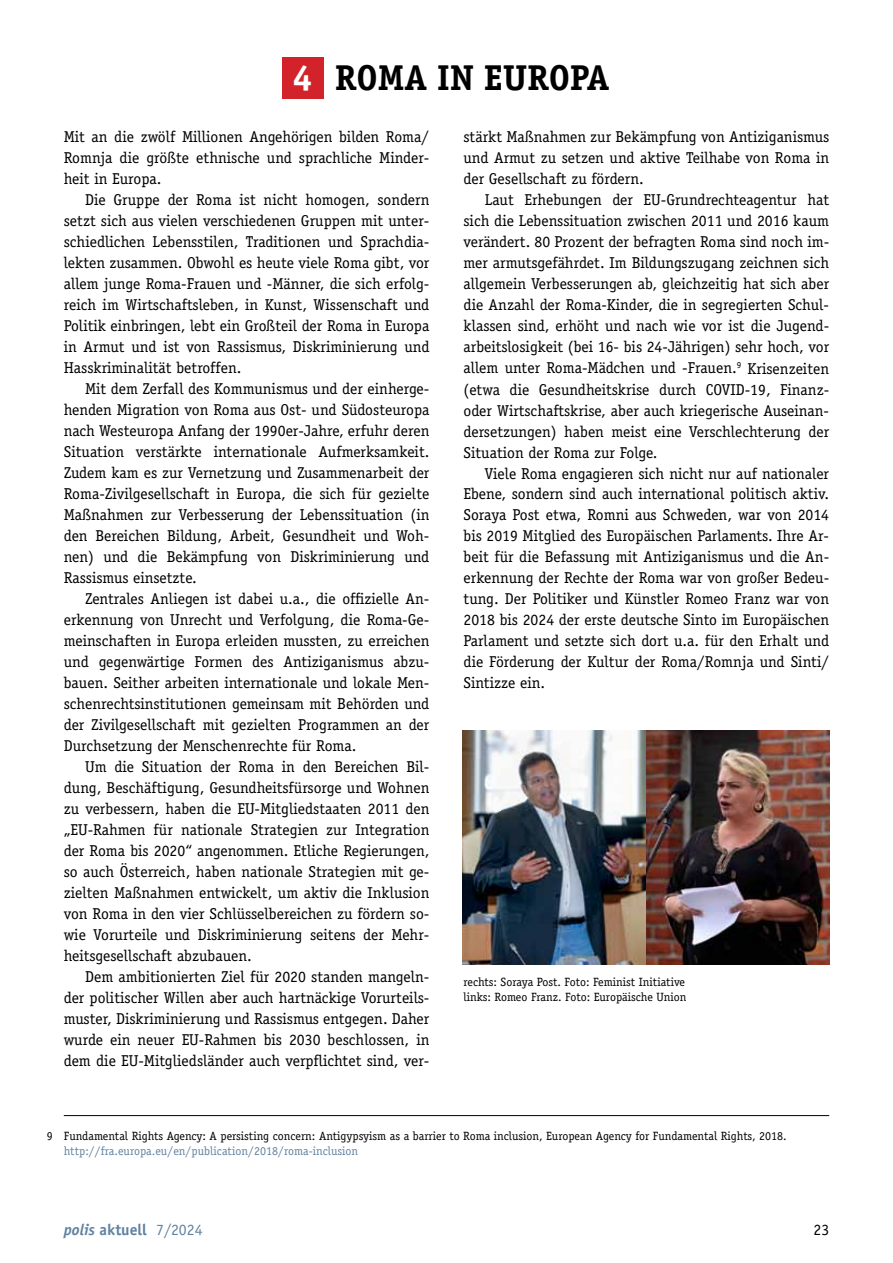
<style>
.page{position:relative;width:893px;height:1263px;background:#fff}
.page>*{position:absolute;margin:0;border:0;box-sizing:border-box;transform-origin:0 0}
.t1{font:700 36px "Officina Serif Std";letter-spacing:-.01em;color:#000}
.t2{font:15.75px/21px "Officina Serif Std";color:#000;text-align:justify}
.t3{font:700 15.75px "Officina Sans Std";color:#6183a1}
.t4{font:15.75px "Officina Sans Std";color:#000}
.t5{font:12px/15px "Officina Serif Std";color:#000}
.t6{font:12px "Officina Serif Std";color:#6183a1}
.s1{color:#fff}
.s2{font-style:italic}
.s3{font-weight:400}
</style>
<div class="page">
<hr style="left:64px;top:1115px;width:765px;height:1px;background:#000">
<img style="left:462px;top:730px;width:367px;height:234px">
<div style="left:282px;top:57px;width:41px;height:41px;background:#d2232a"></div>
<h1 class="t1" style="left:292px;top:55px;width:319px"><span class="s1">4</span> ROMA IN EUROPA</h1>
<p class="t2" style="left:64px;top:127px;width:367px">Mit an die zwölf Millionen Angehörigen bilden Roma/ Romnja die größte ethnische und sprachliche Minder&shy;heit in Europa.</p>
<p class="t2" style="left:64px;top:190px;width:367px;text-indent:21px">Die Gruppe der Roma ist nicht homogen, sondern setzt sich aus vielen verschiedenen Gruppen mit unter&shy;schiedlichen Lebensstilen, Traditionen und Sprachdia&shy;lekten zusammen. Obwohl es heute viele Roma gibt, vor allem junge Roma-Frauen und -Männer, die sich erfolg&shy;reich im Wirtschaftsleben, in Kunst, Wissenschaft und Politik einbringen, lebt ein Großteil der Roma in Europa in Armut und ist von Rassismus, Diskriminierung und Hasskriminalität betroffen.</p>
<p class="t2" style="left:64px;top:379px;width:367px;text-indent:21px">Mit dem Zerfall des Kommunismus und der einherge&shy;henden Migration von Roma aus Ost- und Südosteuropa nach Westeuropa Anfang der 1990er-Jahre, erfuhr deren Situation verstärkte internationale Aufmerksamkeit.<br>Zudem kam es zur Vernetzung und Zusammenarbeit der Roma-Zivilgesellschaft in Europa, die sich für gezielte Maßnahmen zur Verbesserung der Lebenssituation (in den Bereichen Bildung, Arbeit, Gesundheit und Woh&shy;nen) und die Bekämpfung von Diskriminierung und Rassismus einsetzte.</p>
<p class="t2" style="left:64px;top:589px;width:367px;text-indent:21px">Zentrales Anliegen ist dabei u.a., die offizielle An&shy;erkennung von Unrecht und Verfolgung, die Roma-Ge&shy;meinschaften in Europa erleiden mussten, zu erreichen und gegenwärtige Formen des Antiziganismus abzu&shy;bauen. Seither arbeiten internationale und lokale Men&shy;schenrechtsinstitutionen gemeinsam mit Behörden und der Zivilgesellschaft mit gezielten Programmen an der Durchsetzung der Menschenrechte für Roma.</p>
<p class="t2" style="left:64px;top:757px;width:367px;text-indent:21px">Um die Situation der Roma in den Bereichen Bil&shy;dung, Beschäftigung, Gesundheitsfürsorge und Wohnen zu verbessern, haben die EU-Mitgliedstaaten 2011 den „EU-Rahmen für nationale Strategien zur Integration der Roma bis 2020“ angenommen. Etliche Regierungen, so auch Österreich, haben nationale Strategien mit ge&shy;zielten Maßnahmen entwickelt, um aktiv die Inklusion von Roma in den vier Schlüsselbereichen zu fördern so&shy;wie Vorurteile und Diskriminierung seitens der Mehr&shy;heitsgesellschaft abzubauen.</p>
<p class="t2" style="left:64px;top:966px;width:367px;text-indent:21px">Dem ambitionierten Ziel für 2020 standen mangeln&shy;der politischer Willen aber auch hartnäckige Vorurteils&shy;muster, Diskriminierung und Rassismus entgegen. Daher wurde ein neuer EU-Rahmen bis 2030 beschlossen, in dem die EU-Mitgliedsländer auch verpflichtet sind, ver-</p>
<p class="t2" style="left:463px;top:126px;width:367px">stärkt Maßnahmen zur Bekämpfung von Antiziganismus und Armut zu setzen und aktive Teilhabe von Roma in der Gesellschaft zu fördern.</p>
<p class="t2" style="left:463px;top:189px;width:367px;text-indent:21px">Laut Erhebungen der EU-Grundrechteagentur hat sich die Lebenssituation zwischen 2011 und 2016 kaum verändert. 80 Prozent der befragten Roma sind noch im&shy;mer armutsgefährdet. Im Bildungszugang zeichnen sich allgemein Verbesserungen ab, gleichzeitig hat sich aber die Anzahl der Roma-Kinder, die in segregierten Schul&shy;klassen sind, erhöht und nach wie vor ist die Jugend&shy;arbeitslosigkeit (bei 16- bis 24-Jährigen) sehr hoch, vor allem unter Roma-Mädchen und -Frauen.<sup>9</sup> Krisenzeiten (etwa die Gesundheitskrise durch COVID-19, Finanz&shy;oder Wirtschaftskrise, aber auch kriegerische Auseinan&shy;dersetzungen) haben meist eine Verschlechterung der Situation der Roma zur Folge.</p>
<p class="t2" style="left:463px;top:463px;width:367px;text-indent:21px">Viele Roma engagieren sich nicht nur auf nationaler Ebene, sondern sind auch international politisch aktiv.<br>Soraya Post etwa, Romni aus Schweden, war von 2014 bis 2019 Mitglied des Europäischen Parlaments. Ihre Ar&shy;beit für die Befassung mit Antiziganismus und die An&shy;erkennung der Rechte der Roma war von großer Bedeu&shy;tung. Der Politiker und Künstler Romeo Franz war von 2018 bis 2024 der erste deutsche Sinto im Europäischen Parlament und setzte sich dort u.a. für den Erhalt und die Förderung der Kultur der Roma/Romnja und Sinti/ Sintizze ein.</p>
<p class="t5" style="left:463px;top:974px;width:224px">rechts: Soraya Post. Foto: Feminist Initiative links: Romeo Franz. Foto: Europäische Union</p>
<p class="t5" style="left:47px;top:1128px;width:741px">9 Fundamental Rights Agency: A persisting concern: Antigypsyism as a barrier to Roma inclusion, European Agency for Fundamental Rights, 2018.</p>
<p class="t6" style="left:64px;top:1144px;width:296px">http://fra.europa.eu/en/publication/2018/roma-inclusion</p>
<p class="t3" style="left:64px;top:1219px;width:140px"><span class="s2">polis</span> aktuell <span class="s3">7/2024</span></p>
<p class="t4" style="left:813px;top:1220px;width:17px">23</p>
</div>
